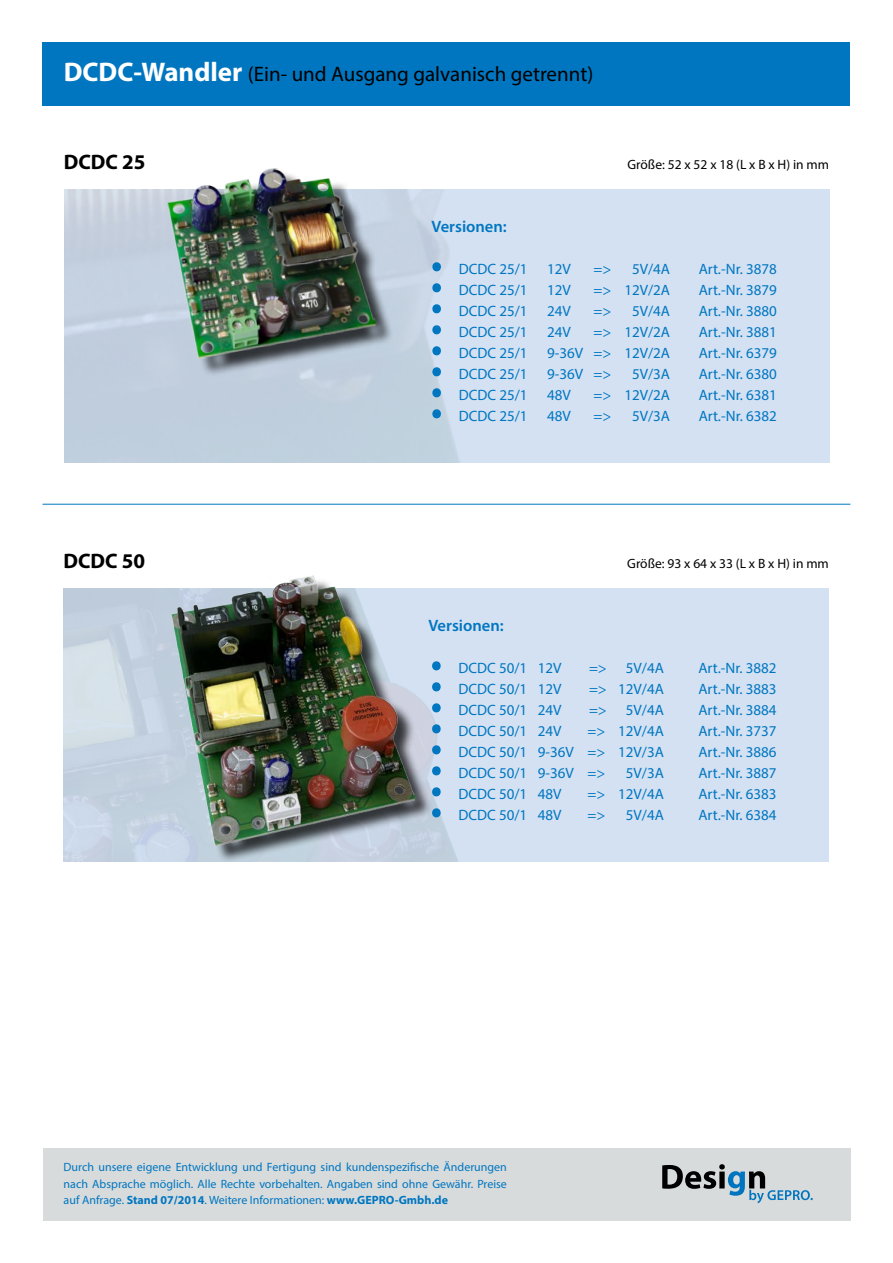
<style>
.page{position:relative;width:893px;height:1263px;background:#fff}
.page>*{position:absolute;margin:0;border:0;box-sizing:border-box;transform-origin:0 0}
.t1{font:72px "Myriad Pro";color:#0076c0}
.t2{font:21px "Myriad Pro";color:#000}
.t3{font:700 21px "Myriad Pro";color:#000}
.t4{font:600 16.5px "Myriad Pro";color:#0076c0}
.t5{font:15px "Myriad Pro";color:#0076c0}
.t6{font:13.5px "Myriad Pro";color:#000}
.t7{font:12px/16.5px "Myriad Pro";color:#0076c0;text-align:justify}
.s1{font-weight:700;font-size:27px;color:#fff}
.s2{font-weight:700}
</style>
<div class="page">
<div style="left:42px;top:43px;width:808px;height:63px;background:#0076c0"></div>
<div style="left:43px;top:1148px;width:807px;height:72px;background:#d8dbdc"></div>
<svg style="left:662px;top:1164px;width:151px;height:39px"></svg>
<div style="left:64px;top:190px;width:765px;height:273px;background:linear-gradient(to right,#bdcbd9,#d8e6f9)"></div>
<svg style="left:64px;top:589px;width:765px;height:273px;background:#d0deef"></svg>
<div style="left:174px;top:578px;width:259px;height:285px;background:#000;opacity:.75"></div>
<img style="left:171px;top:576px;width:244px;height:269px">
<div style="left:171px;top:171px;width:223px;height:206px;background:#000;opacity:.75"></div>
<img style="left:166px;top:168px;width:211px;height:192px">
<hr style="left:43px;top:504px;width:807px;height:1px;background:#0076c0">
<p class="t2" style="left:64px;top:61px;width:531px"><span class="s1">DCDC-Wandler</span> (Ein- und Ausgang galvanisch getrennt)</p>
<p class="t3" style="left:64px;top:148px;width:83px">DCDC 25</p>
<p class="t6" style="left:628px;top:156px;width:203px">Größe: 52 x 52 x 18 (L x B x H) in mm</p>
<p class="t4" style="left:431px;top:215px;width:77px">Versionen:</p>
<p class="t1" style="left:429px;top:202px;width:16px">.</p>
<p class="t5" style="left:459px;top:259px;width:70px">DCDC 25/1</p>
<p class="t5" style="left:547px;top:259px;width:25px">12V</p>
<p class="t5" style="left:594px;top:259px;width:19px">=&gt;</p>
<p class="t5" style="left:632px;top:259px;width:40px">5V/4A</p>
<p class="t5" style="left:699px;top:259px;width:80px">Art.-Nr. 3878</p>
<p class="t1" style="left:429px;top:223px;width:16px">.</p>
<p class="t5" style="left:459px;top:280px;width:70px">DCDC 25/1</p>
<p class="t5" style="left:547px;top:280px;width:25px">12V</p>
<p class="t5" style="left:594px;top:280px;width:78px">=&gt; 12V/2A</p>
<p class="t5" style="left:699px;top:280px;width:80px">Art.-Nr. 3879</p>
<p class="t1" style="left:429px;top:244px;width:16px">.</p>
<p class="t5" style="left:459px;top:301px;width:70px">DCDC 25/1</p>
<p class="t5" style="left:547px;top:301px;width:25px">24V</p>
<p class="t5" style="left:594px;top:301px;width:19px">=&gt;</p>
<p class="t5" style="left:632px;top:301px;width:40px">5V/4A</p>
<p class="t5" style="left:699px;top:301px;width:80px">Art.-Nr. 3880</p>
<p class="t1" style="left:429px;top:265px;width:16px">.</p>
<p class="t5" style="left:459px;top:322px;width:70px">DCDC 25/1</p>
<p class="t5" style="left:547px;top:322px;width:25px">24V</p>
<p class="t5" style="left:594px;top:322px;width:78px">=&gt; 12V/2A</p>
<p class="t5" style="left:699px;top:322px;width:80px">Art.-Nr. 3881</p>
<p class="t1" style="left:429px;top:286px;width:16px">.</p>
<p class="t5" style="left:459px;top:343px;width:70px">DCDC 25/1</p>
<p class="t5" style="left:547px;top:343px;width:125px">9-36V =&gt; 12V/2A</p>
<p class="t5" style="left:699px;top:343px;width:80px">Art.-Nr. 6379</p>
<p class="t1" style="left:429px;top:307px;width:16px">.</p>
<p class="t5" style="left:459px;top:364px;width:70px">DCDC 25/1</p>
<p class="t5" style="left:547px;top:364px;width:66px">9-36V =&gt;</p>
<p class="t5" style="left:632px;top:364px;width:40px">5V/3A</p>
<p class="t5" style="left:699px;top:364px;width:80px">Art.-Nr. 6380</p>
<p class="t1" style="left:429px;top:328px;width:16px">.</p>
<p class="t5" style="left:459px;top:385px;width:70px">DCDC 25/1</p>
<p class="t5" style="left:547px;top:385px;width:25px">48V</p>
<p class="t5" style="left:594px;top:385px;width:78px">=&gt; 12V/2A</p>
<p class="t5" style="left:699px;top:385px;width:80px">Art.-Nr. 6381</p>
<p class="t1" style="left:429px;top:349px;width:16px">.</p>
<p class="t5" style="left:459px;top:406px;width:70px">DCDC 25/1</p>
<p class="t5" style="left:547px;top:406px;width:25px">48V</p>
<p class="t5" style="left:594px;top:406px;width:19px">=&gt;</p>
<p class="t5" style="left:632px;top:406px;width:40px">5V/3A</p>
<p class="t5" style="left:699px;top:406px;width:80px">Art.-Nr. 6382</p>
<p class="t3" style="left:63px;top:547px;width:83px">DCDC 50</p>
<p class="t6" style="left:627px;top:555px;width:203px">Größe: 93 x 64 x 33 (L x B x H) in mm</p>
<p class="t4" style="left:428px;top:614px;width:77px">Versionen:</p>
<p class="t1" style="left:428px;top:601px;width:16px">.</p>
<p class="t5" style="left:458px;top:658px;width:105px">DCDC 50/1 12V</p>
<p class="t5" style="left:589px;top:658px;width:19px">=&gt;</p>
<p class="t5" style="left:626px;top:658px;width:40px">5V/4A</p>
<p class="t5" style="left:698px;top:658px;width:80px">Art.-Nr. 3882</p>
<p class="t1" style="left:428px;top:622px;width:16px">.</p>
<p class="t5" style="left:458px;top:679px;width:105px">DCDC 50/1 12V</p>
<p class="t5" style="left:589px;top:679px;width:76px">=&gt; 12V/4A</p>
<p class="t5" style="left:698px;top:679px;width:80px">Art.-Nr. 3883</p>
<p class="t1" style="left:428px;top:643px;width:16px">.</p>
<p class="t5" style="left:458px;top:700px;width:105px">DCDC 50/1 24V</p>
<p class="t5" style="left:589px;top:700px;width:19px">=&gt;</p>
<p class="t5" style="left:626px;top:700px;width:40px">5V/4A</p>
<p class="t5" style="left:698px;top:700px;width:80px">Art.-Nr. 3884</p>
<p class="t1" style="left:428px;top:664px;width:16px">.</p>
<p class="t5" style="left:458px;top:721px;width:105px">DCDC 50/1 24V</p>
<p class="t5" style="left:587px;top:721px;width:78px">=&gt; 12V/4A</p>
<p class="t5" style="left:698px;top:721px;width:80px">Art.-Nr. 3737</p>
<p class="t1" style="left:428px;top:685px;width:16px">.</p>
<p class="t5" style="left:458px;top:742px;width:207px">DCDC 50/1 9-36V =&gt; 12V/3A</p>
<p class="t5" style="left:698px;top:742px;width:80px">Art.-Nr. 3886</p>
<p class="t1" style="left:428px;top:706px;width:16px">.</p>
<p class="t5" style="left:458px;top:763px;width:148px">DCDC 50/1 9-36V =&gt;</p>
<p class="t5" style="left:626px;top:763px;width:40px">5V/3A</p>
<p class="t5" style="left:698px;top:763px;width:80px">Art.-Nr. 3887</p>
<p class="t1" style="left:428px;top:727px;width:16px">.</p>
<p class="t5" style="left:458px;top:784px;width:105px">DCDC 50/1 48V</p>
<p class="t5" style="left:587px;top:784px;width:78px">=&gt; 12V/4A</p>
<p class="t5" style="left:698px;top:784px;width:80px">Art.-Nr. 6383</p>
<p class="t1" style="left:428px;top:748px;width:16px">.</p>
<p class="t5" style="left:458px;top:805px;width:105px">DCDC 50/1 48V</p>
<p class="t5" style="left:587px;top:805px;width:19px">=&gt;</p>
<p class="t5" style="left:626px;top:805px;width:40px">5V/4A</p>
<p class="t5" style="left:698px;top:805px;width:80px">Art.-Nr. 6384</p>
<p class="t7" style="left:64px;top:1159px;width:445px">Durch unsere eigene Entwicklung und Fertigung sind kundenspezifische Änderungen nach Absprache möglich. Alle Rechte vorbehalten. Angaben sind ohne Gewähr. Preise auf Anfrage. <span class="s2">Stand 07/2014</span>. Weitere Informationen: <span class="s2">www.GEPRO-Gmbh.de</span></p>
</div>
